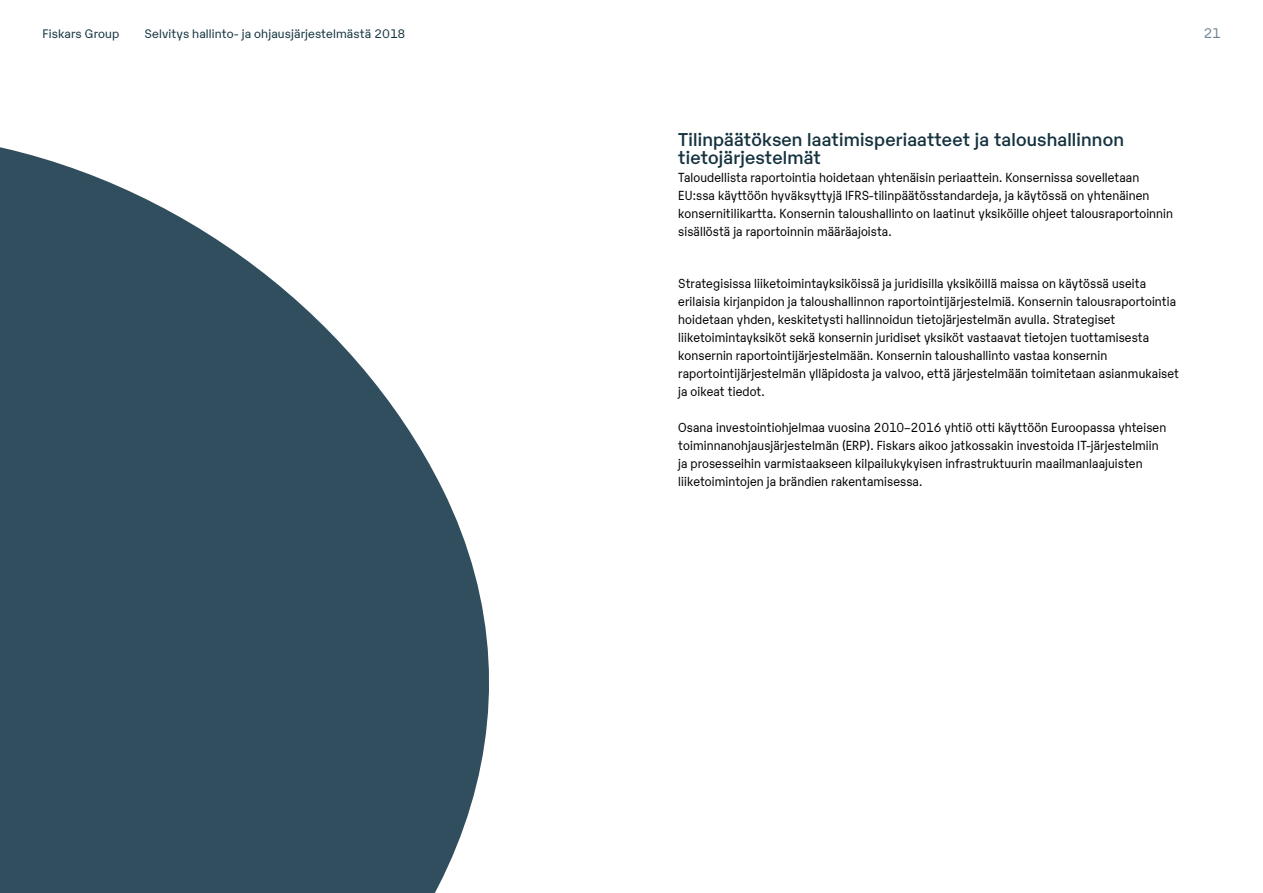
<style>
.page{position:relative;width:1263px;height:893px;background:#fff}
.page>*{position:absolute;margin:0;border:0;box-sizing:border-box;transform-origin:0 0}
.t1{font:500 18px/18px "Karelia";letter-spacing:.01em;color:#14323e}
.t2{font:13.5px "Karelia";color:#6e8493}
.t3{font:12.75px/18px "Karelia";letter-spacing:.01em;color:#000;scale:.93 1}
.t4{font:12px "Karelia";letter-spacing:.01em;color:#14323e}
</style>
<div class="page">
<svg style="left:0;top:147px;width:489px;height:746px;fill:#304e5e"></svg>
<p class="t4" style="left:43px;top:25px;width:78px">Fiskars Group</p>
<p class="t4" style="left:145px;top:25px;width:262px">Selvitys hallinto- ja ohjausjärjestelmästä 2018</p>
<p class="t2" style="left:1203px;top:24px;width:19px">21</p>
<h1 class="t1" style="left:678px;top:129px;width:447px">Tilinpäätöksen laatimisperiaatteet ja taloushallinnon tietojärjestelmät</h1>
<p class="t3" style="left:678px;top:168px;width:533px">Taloudellista raportointia hoidetaan yhtenäisin periaattein. Konsernissa sovelletaan EU:ssa käyttöön hyväksyttyjä IFRS-tilinpäätösstandardeja, ja käytössä on yhtenäinen konsernitilikartta. Konsernin taloushallinto on laatinut yksiköille ohjeet talousraportoinnin sisällöstä ja raportoinnin määräajoista.</p>
<p class="t3" style="left:678px;top:274px;width:540px">Strategisissa liiketoimintayksiköissä ja juridisilla yksiköillä maissa on käytössä useita erilaisia kirjanpidon ja taloushallinnon raportointijärjestelmiä. Konsernin talousraportointia hoidetaan yhden, keskitetysti hallinnoidun tietojärjestelmän avulla. Strategiset liiketoimintayksiköt sekä konsernin juridiset yksiköt vastaavat tietojen tuottamisesta konsernin raportointijärjestelmään. Konsernin taloushallinto vastaa konsernin raportointijärjestelmän ylläpidosta ja valvoo, että järjestelmään toimitetaan asianmukaiset ja oikeat tiedot.</p>
<p class="t3" style="left:678px;top:418px;width:526px">Osana investointiohjelmaa vuosina 2010–2016 yhtiö otti käyttöön Euroopassa yhteisen toiminnanohjausjärjestelmän (ERP). Fiskars aikoo jatkossakin investoida IT-järjestelmiin ja prosesseihin varmistaakseen kilpailukykyisen infrastruktuurin maailmanlaajuisten liiketoimintojen ja brändien rakentamisessa.</p>
</div>
